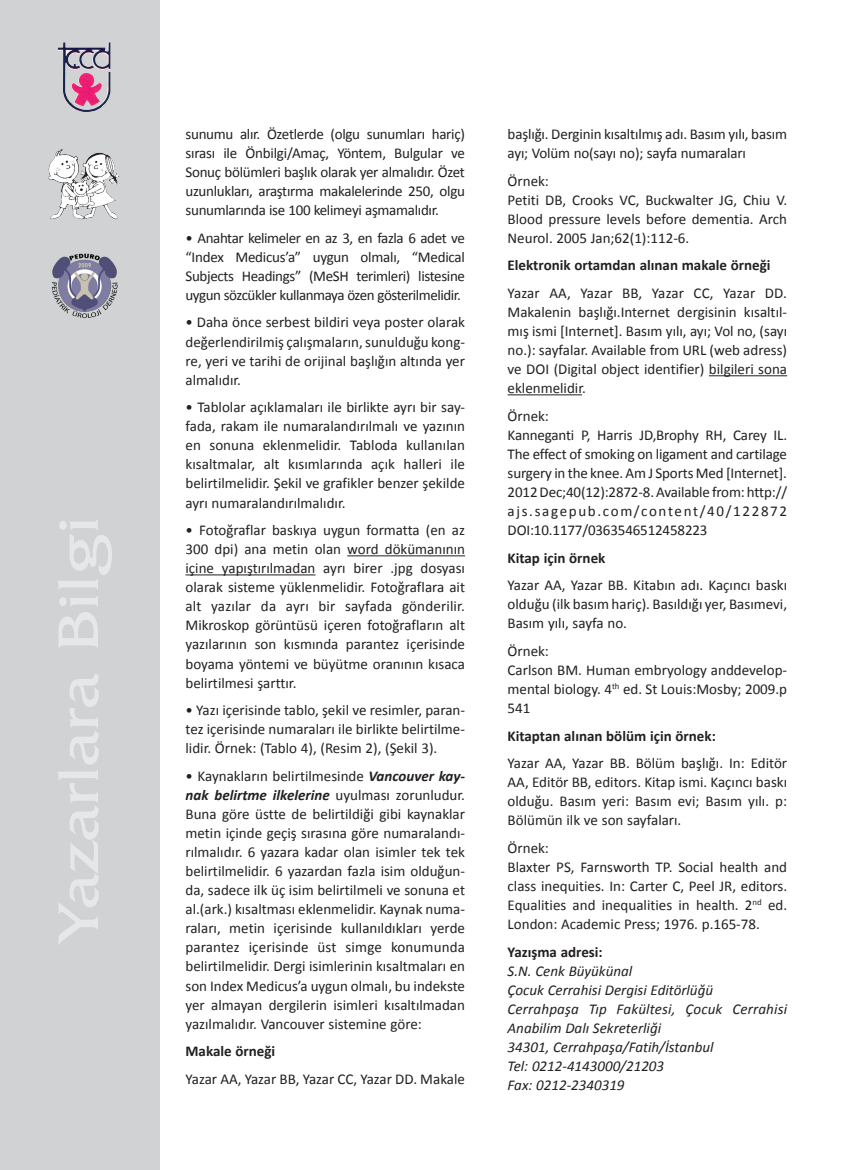
<style>
.page{position:relative;width:851px;height:1170px;background:#fff}
.page>*{position:absolute;margin:0;border:0;box-sizing:border-box;transform-origin:0 0}
.t1{font:60px "Friz Quadrata Std";color:#e6e7e9;scale:1.2 1}
.t2{font:15px/19px "Calibri";color:#231f20;text-align:justify}
.t3{font:italic 15px/19px "Calibri";color:#231f20}
.t4{font:700 15px "Calibri";color:#231f20}
.s1{font-weight:700;font-style:italic}
</style>
<div class="page">
<hr style="left:347px;top:555px;width:118px;height:1px;background:#231f20">
<hr style="left:185px;top:574px;width:130px;height:1px;background:#231f20">
<hr style="left:708px;top:375px;width:79px;height:1px;background:#231f20">
<hr style="left:507px;top:394px;width:75px;height:1px;background:#231f20">
<div style="left:0;top:0;width:159px;height:1169px;background:#d1d2d4"></div>
<img style="left:51px;top:253px;width:67px;height:66px">
<img style="left:48px;top:149px;width:69px;height:70px">
<img style="left:58px;top:43px;width:52px;height:70px">
<h1 class="t1" style="left:45px;top:943px;width:358px;rotate:-90deg">Yazarlara Bilgi</h1>
<p class="t2" style="left:185px;top:124px;width:281px">sunumu alır. Özetlerde (olgu sunumları hariç) sırası ile Önbilgi/Amaç, Yöntem, Bulgular ve Sonuç bölümleri başlık olarak yer almalıdır. Özet uzunlukları, araştırma makalelerinde 250, olgu sunumlarında ise 100 kelimeyi aşmamalıdır.</p>
<p class="t2" style="left:185px;top:227px;width:281px">• Anahtar kelimeler en az 3, en fazla 6 adet ve “Index Medicus’a” uygun olmalı, “Medical Subjects Headings” (MeSH terimleri) listesine uygun sözcükler kullanmaya özen gösterilmelidir.</p>
<p class="t2" style="left:185px;top:312px;width:281px">• Daha önce serbest bildiri veya poster olarak değerlendirilmiş çalışmaların, sunulduğu kong&shy;re, yeri ve tarihi de orijinal başlığın altında yer almalıdır.</p>
<p class="t2" style="left:185px;top:397px;width:281px">• Tablolar açıklamaları ile birlikte ayrı bir say&shy;fada, rakam ile numaralandırılmalı ve yazının en sonuna eklenmelidir. Tabloda kullanılan kısaltmalar, alt kısımlarında açık halleri ile belirtilmelidir. Şekil ve grafikler benzer şekilde ayrı numaralandırılmalıdır.</p>
<p class="t2" style="left:185px;top:520px;width:281px">• Fotoğraflar baskıya uygun formatta (en az 300 dpi) ana metin olan word dökümanının içine yapıştırılmadan ayrı birer .jpg dosyası olarak sisteme yüklenmelidir. Fotoğraflara ait alt yazılar da ayrı bir sayfada gönderilir.<br>Mikroskop görüntüsü içeren fotoğrafların alt yazılarının son kısmında parantez içerisinde boyama yöntemi ve büyütme oranının kısaca belirtilmesi şarttır.</p>
<p class="t2" style="left:185px;top:700px;width:281px">• Yazı içerisinde tablo, şekil ve resimler, paran&shy;tez içerisinde numaraları ile birlikte belirtilme&shy;lidir. Örnek: (Tablo 4), (Resim 2), (Şekil 3).</p>
<p class="t2" style="left:185px;top:765px;width:281px">• Kaynakların belirtilmesinde <span class="s1">Vancouver kay&shy;nak belirtme ilkelerine</span> uyulması zorunludur.<br>Buna göre üstte de belirtildiği gibi kaynaklar metin içinde geçiş sırasına göre numaralandı&shy;rılmalıdır. 6 yazara kadar olan isimler tek tek belirtilmelidir. 6 yazardan fazla isim olduğun&shy;da, sadece ilk üç isim belirtilmeli ve sonuna et al.(ark.) kısaltması eklenmelidir. Kaynak numa&shy;raları, metin içerisinde kullanıldıkları yerde parantez içerisinde üst simge konumunda belirtilmelidir. Dergi isimlerinin kısaltmaları en son Index Medicus’a uygun olmalı, bu indekste yer almayan dergilerin isimleri kısaltılmadan yazılmalıdır. Vancouver sistemine göre:</p>
<p class="t4" style="left:185px;top:1041px;width:91px">Makale örneği</p>
<p class="t2" style="left:185px;top:1068px;width:281px">Yazar AA, Yazar BB, Yazar CC, Yazar DD. Makale</p>
<p class="t2" style="left:507px;top:124px;width:281px">başlığı. Derginin kısaltılmış adı. Basım yılı, basım ayı; Volüm no(sayı no); sayfa numaraları</p>
<p class="t2" style="left:507px;top:170px;width:281px;text-align:left">Örnek:<br>Petiti DB, Crooks VC, Buckwalter JG, Chiu V.<br>Blood pressure levels before dementia. Arch<br>Neurol. 2005 Jan;62(1):112-6.</p>
<p class="t4" style="left:507px;top:256px;width:264px">Elektronik ortamdan alınan makale örneği</p>
<p class="t2" style="left:507px;top:282px;width:281px">Yazar AA, Yazar BB, Yazar CC, Yazar DD.<br>Makalenin başlığı.Internet dergisinin kısaltıl&shy;mış ismi [Internet]. Basım yılı, ayı; Vol no, (sayı no.): sayfalar. Available from URL (web adress) ve DOI (Digital object identifier) bilgileri sona eklenmelidir.</p>
<p class="t2" style="left:507px;top:405px;width:281px;text-align:left">Örnek:<br>Kanneganti P, Harris JD,Brophy RH, Carey IL.<br>The effect of smoking on ligament and cartilage surgery in the knee. Am J Sports Med [Internet].<br>2012 Dec;40(12):2872-8. Available from: http:// ajs.sagepub.com/content/40/122872<br>DOI:10.1177/0363546512458223</p>
<p class="t4" style="left:507px;top:548px;width:99px">Kitap için örnek</p>
<p class="t2" style="left:507px;top:575px;width:281px">Yazar AA, Yazar BB. Kitabın adı. Kaçıncı baskı olduğu (ilk basım hariç). Basıldığı yer, Basımevi, Basım yılı, sayfa no.</p>
<p class="t2" style="left:507px;top:640px;width:281px;text-align:left">Örnek:<br>Carlson BM. Human embryology anddevelop&shy;mental biology. 4<sup>th</sup> ed. St Louis:Mosby; 2009.p<br>541</p>
<p class="t4" style="left:507px;top:726px;width:210px">Kitaptan alınan bölüm için örnek:</p>
<p class="t2" style="left:507px;top:753px;width:281px">Yazar AA, Yazar BB. Bölüm başlığı. In: Editör AA, Editör BB, editors. Kitap ismi. Kaçıncı baskı olduğu. Basım yeri: Basım evi; Basım yılı. p:<br>Bölümün ilk ve son sayfaları.</p>
<p class="t2" style="left:507px;top:837px;width:281px;text-align:left">Örnek:<br>Blaxter PS, Farnsworth TP. Social health and class inequities. In: Carter C, Peel JR, editors.<br>Equalities and inequalities in health. 2<sup>nd</sup> ed.<br>London: Academic Press; 1976. p.165-78.</p>
<p class="t4" style="left:507px;top:942px;width:97px">Yazışma adresi:</p>
<p class="t3" style="left:507px;top:960px;width:281px">S.N. Cenk Büyükünal<br>Çocuk Cerrahisi Dergisi Editörlüğü<br>Cerrahpaşa Tıp Fakültesi, Çocuk Cerrahisi<br>Anabilim Dalı Sekreterliği<br>34301, Cerrahpaşa/Fatih/İstanbul<br>Tel: 0212-4143000/21203<br>Fax: 0212-2340319</p>
</div>
